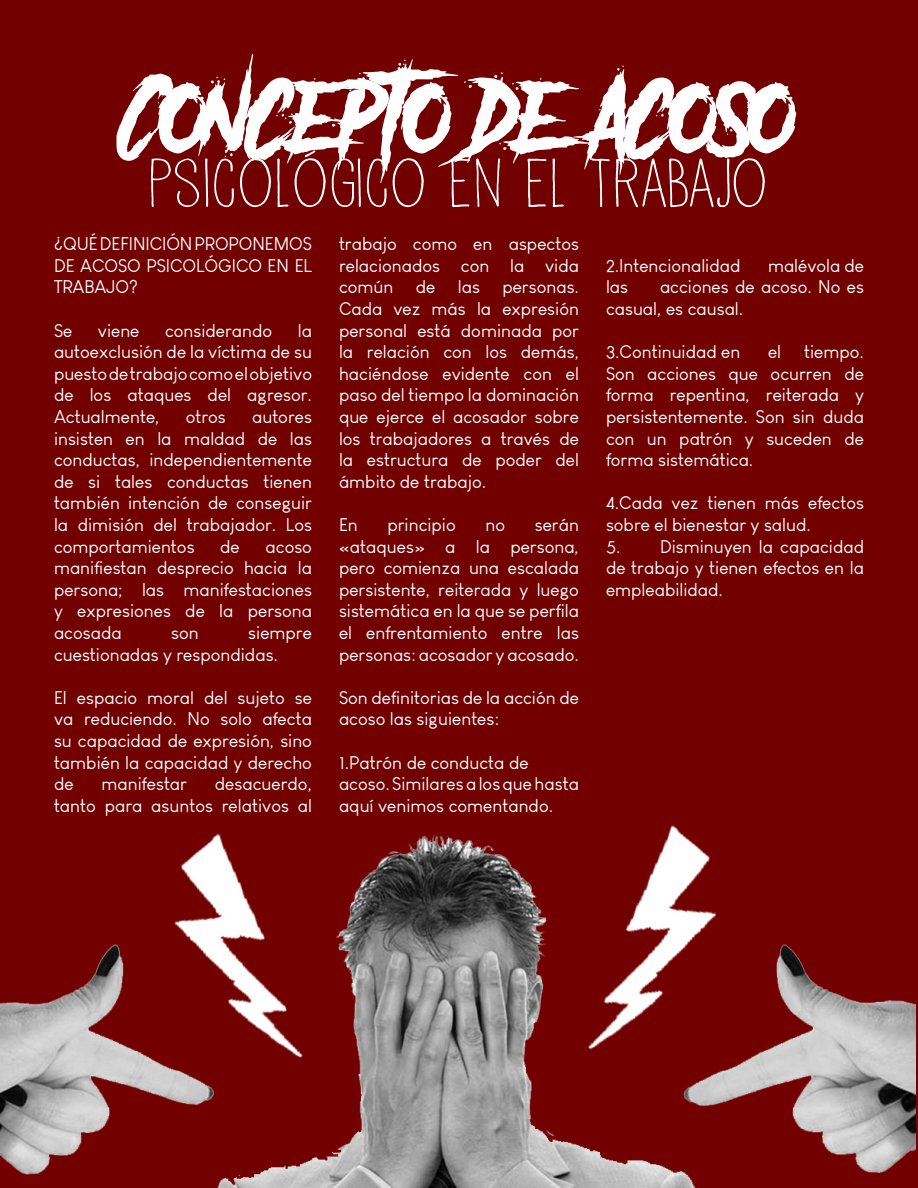
<style>
.page{position:relative;width:918px;height:1188px;background:#720000}
.page>*{position:absolute;margin:0;border:0;box-sizing:border-box;transform-origin:0 0}
.t1{font:91.05px "Another Danger Demo";color:#fff}
.t2{font:60.6px "DK Pisang";color:#fff}
.t3{font:18px/21.6px "Louis George Cafe";color:#fff;text-align:justify}
</style>
<div class="page">
<img style="left:1px;top:825px;width:914px;height:363px">
<p class="t1" style="left:124px;top:50px;width:669px">Concepto de acoso</p>
<p class="t2" style="left:148px;top:146px;width:622px">PSICOLÓGICO EN EL TRABAJO</p>
<p class="t3" style="left:54px;top:233px;width:260px">¿QUÉ DEFINICIÓN PROPONEMOS DE ACOSO PSICOLÓGICO EN EL TRABAJO?</p>
<p class="t3" style="left:54px;top:319px;width:20px">Se</p>
<p class="t3" style="left:98px;top:319px;width:43px">viene</p>
<p class="t3" style="left:165px;top:319px;width:109px">considerando</p>
<p class="t3" style="left:339px;top:233px;width:242px">trabajo como en aspectos relacionados con la vida común de las personas.<br>Cada vez más la expresión personal está dominada por la relación con los demás, haciéndose evidente con el paso del tiempo la dominación que ejerce el acosador sobre los trabajadores a través de la estructura de poder del ámbito de trabajo.</p>
<p class="t3" style="left:339px;top:514px;width:20px">En</p>
<p class="t3" style="left:388px;top:514px;width:70px">principio</p>
<p class="t3" style="left:485px;top:514px;width:21px">no</p>
<p class="t3" style="left:606px;top:255px;width:136px">2.Intencionalidad</p>
<p class="t3" style="left:768px;top:255px;width:98px">malévola de</p>
<p class="t3" style="left:606px;top:276px;width:24px">las</p>
<p class="t3" style="left:606px;top:276px;width:260px;text-indent:54px">acciones de acoso. No es casual, es causal.</p>
<p class="t3" style="left:606px;top:341px;width:136px">3.Continuidad en</p>
<p class="t3" style="left:768px;top:341px;width:15px">el</p>
<p class="t3" style="left:54px;top:319px;width:260px;text-indent:244px">la autoexclusión de la víctima de su puesto de trabajo como el objetivo de los ataques del agresor.<br>Actualmente,</p>
<p class="t3" style="left:606px;top:341px;width:260px;text-indent:198px">tiempo.<br>Son acciones que ocurren de forma repentina, reiterada y persistentemente. Son sin duda con un patrón y suceden de forma sistemática.</p>
<p class="t3" style="left:606px;top:492px;width:260px">4.Cada vez tienen más efectos sobre el bienestar y salud.</p>
<p class="t3" style="left:606px;top:535px;width:260px">5. Disminuyen la capacidad de trabajo y tienen efectos en la empleabilidad.</p>
<p class="t3" style="left:54px;top:406px;width:260px;text-indent:198px">autores insisten en la maldad de las conductas, independientemente de si tales conductas tienen también intención de conseguir la dimisión del trabajador. Los comportamientos</p>
<p class="t3" style="left:186px;top:406px;width:42px">otros</p>
<p class="t3" style="left:339px;top:514px;width:242px;text-indent:196px">serán «ataques» a la persona, pero comienza una escalada persistente, reiterada y luego sistemática en la que se perfila el enfrentamiento entre las personas: acosador y acosado.</p>
<p class="t3" style="left:339px;top:687px;width:242px">Son definitorias de la acción de acoso las siguientes:</p>
<p class="t3" style="left:339px;top:751px;width:242px;text-align:left">1.Patrón de conducta de acoso. Similares a los que hasta aquí venimos comentando.</p>
<p class="t3" style="left:220px;top:535px;width:21px">de</p>
<p class="t3" style="left:54px;top:535px;width:260px;text-indent:212px">acoso manifiestan desprecio hacia la persona; las manifestaciones y expresiones de la persona acosada</p>
<p class="t3" style="left:54px;top:622px;width:260px;text-indent:194px">siempre cuestionadas y respondidas.</p>
<p class="t3" style="left:54px;top:687px;width:260px">El espacio moral del sujeto se va reduciendo. No solo afecta su capacidad de expresión, sino también la capacidad y derecho de</p>
<p class="t3" style="left:171px;top:622px;width:29px">son</p>
<p class="t3" style="left:54px;top:773px;width:260px;text-align:right">desacuerdo,<br>tanto para asuntos relativos al</p>
<p class="t3" style="left:101px;top:773px;width:87px">manifestar</p>
</div>
